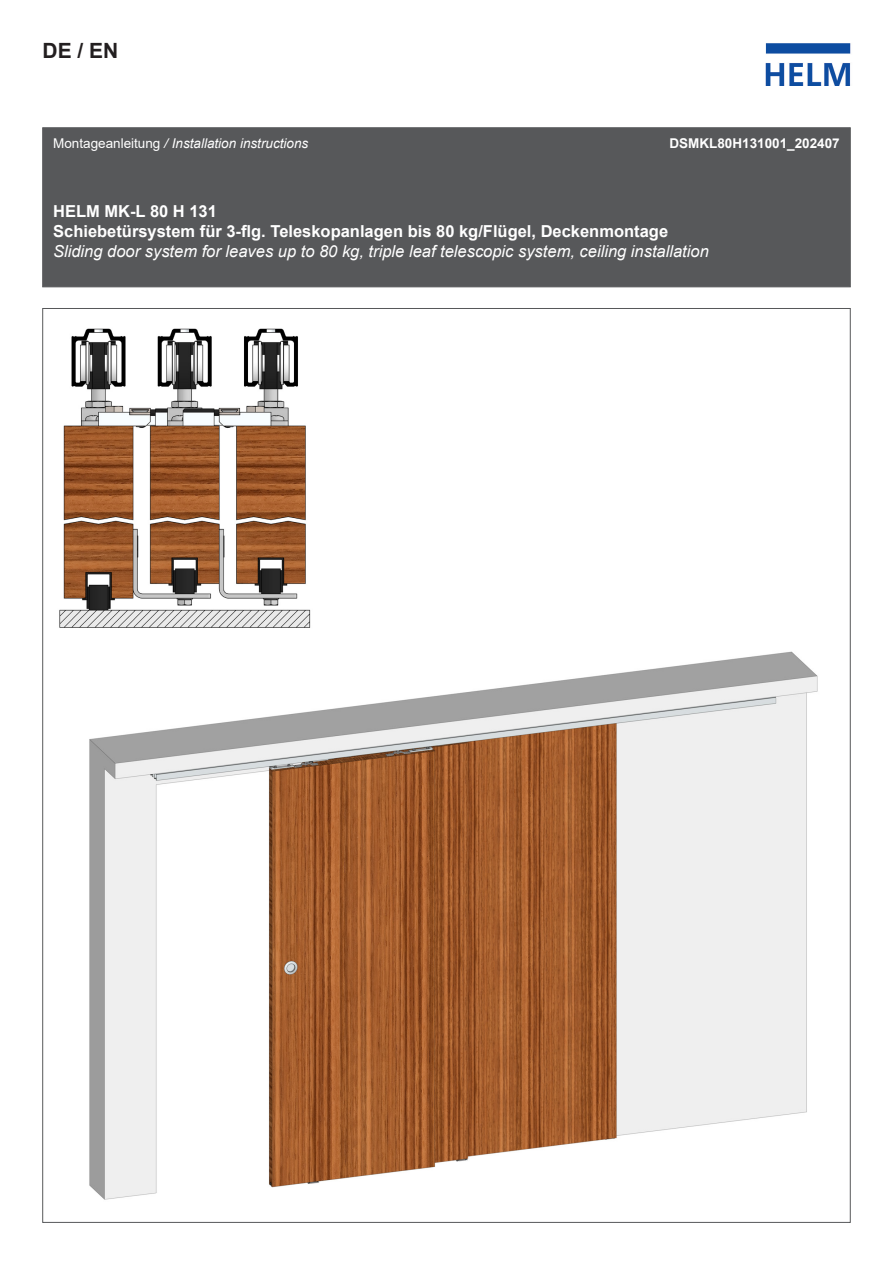
<style>
.page{position:relative;width:893px;height:1263px;background:#fff}
.page>*{position:absolute;margin:0;border:0;box-sizing:border-box;transform-origin:0 0}
.t1{font:700 21px "Arial";color:#231f20}
.Copy_Einzug{font:700 16.5px "Arial";color:#fff}
.Copy_Einzug-2{font:italic 16.5px "Arial";color:#fff}
.t2{font:italic 13.5px "Arial";color:#fff}
.t3{font:700 13.5px "Arial";color:#fff}
.s1{font-style:normal}
</style>
<div class="page">
<img style="left:765px;top:43px;width:86px;height:42px">
<div style="left:43px;top:128px;width:807px;height:159px;background:#57585a"></div>
<img style="left:59px;top:328px;width:252px;height:300px">
<img style="left:89px;top:651px;width:729px;height:549px">
<p class="t1" style="left:43px;top:36px;width:77px">DE / EN</p>
<p class="t2" style="left:53px;top:135px;width:257px"><span class="s1">Montageanleitung</span> / Installation instructions</p>
<p class="t3" style="left:669px;top:134px;width:172px">DSMKL80H131001_202407</p>
<p class="Copy_Einzug" style="left:53px;top:199px;width:165px">HELM MK-L 80 H 131</p>
<p class="Copy_Einzug" style="left:53px;top:219px;width:616px">Schiebetürsystem für 3-flg. Teleskopanlagen bis 80 kg/Flügel, Deckenmontage</p>
<p class="Copy_Einzug-2" style="left:53px;top:240px;width:657px">Sliding door system for leaves up to 80 kg, triple leaf telescopic system, ceiling installation</p>
</div>
